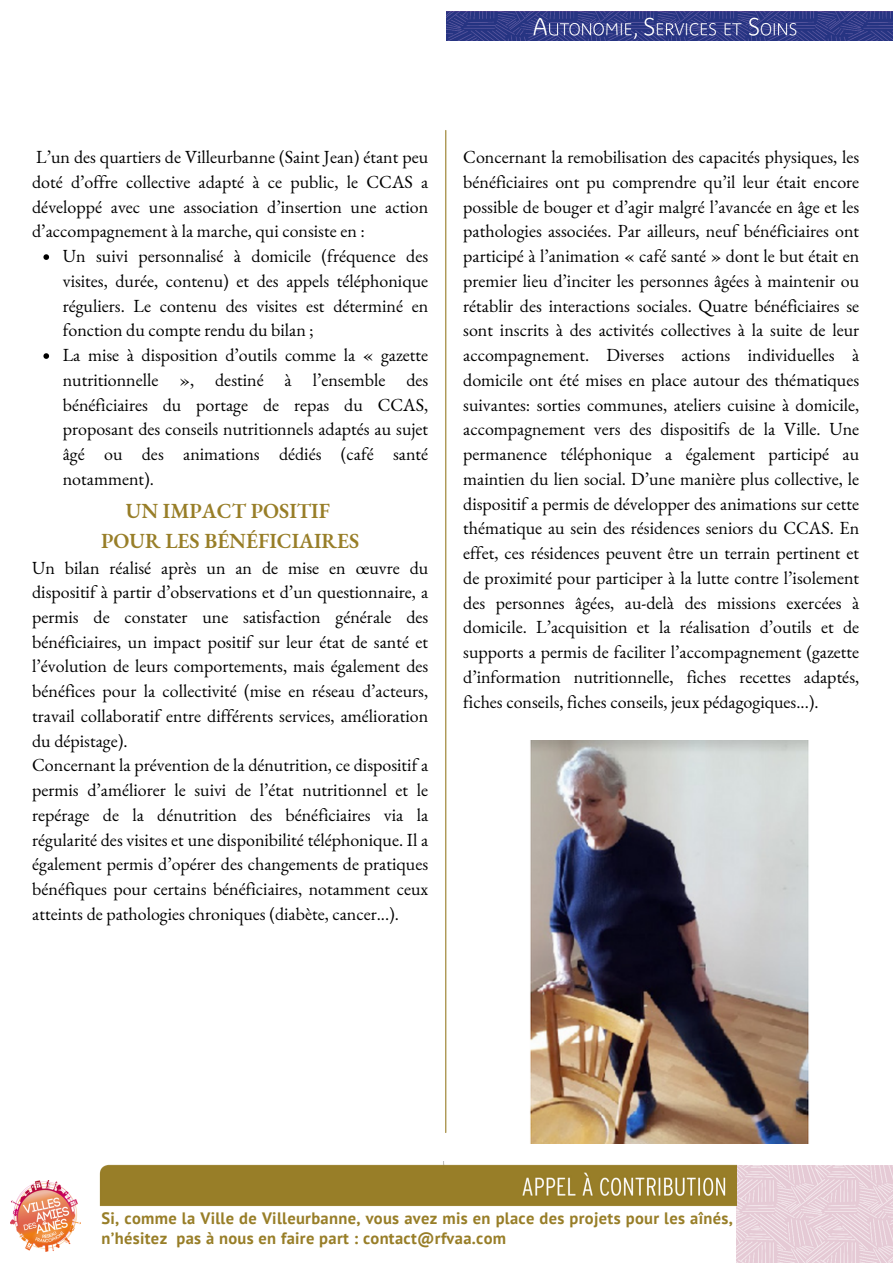
<style>
.page{position:relative;width:893px;height:1264px;background:#fff}
.page>*{position:absolute;margin:0;border:0;box-sizing:border-box;transform-origin:0 0}
.t1{font:600 21px "EB Garamond";color:#987e28}
.t2{font:18px/24.8px "EB Garamond";color:#000;text-align:justify}
.t3{font:700 16.5px/20.2px "PT Sans";letter-spacing:.02em;color:#987e28}
</style>
<div class="page">
<img style="left:446px;top:12px;width:446px;height:29px">
<hr style="left:445px;top:130px;width:1px;height:1002px;background:#987e28">
<img style="left:736px;top:1165px;width:156px;height:97px">
<img style="left:99px;top:1161px;width:637px;height:45px">
<img style="left:11px;top:1180px;width:70px;height:71px">
<img style="left:530px;top:740px;width:279px;height:403px">
<svg style="left:43px;top:254px;width:6px;height:6px"></svg>
<svg style="left:43px;top:353px;width:6px;height:6px"></svg>
<p class="t2" style="left:32px;top:144px;width:397px">L’un des quartiers de Villeurbanne (Saint Jean) étant peu doté d’offre collective adapté à ce public, le CCAS a développé avec une association d’insertion une action d’accompagnement à la marche, qui consiste en :</p>
<p class="t2" style="left:63px;top:243px;width:367px">Un suivi personnalisé à domicile (fréquence des visites, durée, contenu) et des appels téléphonique réguliers. Le contenu des visites est déterminé en fonction du compte rendu du bilan ;</p>
<p class="t2" style="left:63px;top:342px;width:367px">La mise à disposition d’outils comme la « gazette nutritionnelle », destiné à l’ensemble des bénéficiaires du portage de repas du CCAS, proposant des conseils nutritionnels adaptés au sujet âgé ou des animations dédiés (café santé notamment).</p>
<p class="t1" style="left:126px;top:497px;width:206px">UN IMPACT POSITIF</p>
<p class="t1" style="left:101px;top:526px;width:260px">POUR LES BÉNÉFICIAIRES</p>
<p class="t2" style="left:32px;top:554px;width:397px">Un bilan réalisé après un an de mise en œuvre du dispositif à partir d’observations et d’un questionnaire, a permis de constater une satisfaction générale des bénéficiaires, un impact positif sur leur état de santé et l’évolution de leurs comportements, mais également des bénéfices pour la collectivité (mise en réseau d’acteurs, travail collaboratif entre différents services, amélioration du dépistage).</p>
<p class="t2" style="left:32px;top:752px;width:397px">Concernant la prévention de la dénutrition, ce dispositif a permis d’améliorer le suivi de l’état nutritionnel et le repérage de la dénutrition des bénéficiaires via la régularité des visites et une disponibilité téléphonique. Il a également permis d’opérer des changements de pratiques bénéfiques pour certains bénéficiaires, notamment ceux atteints de pathologies chroniques (diabète, cancer...).</p>
<p class="t2" style="left:463px;top:144px;width:397px">Concernant la remobilisation des capacités physiques, les bénéficiaires ont pu comprendre qu’il leur était encore possible de bouger et d’agir malgré l’avancée en âge et les pathologies associées. Par ailleurs, neuf bénéficiaires ont participé à l’animation « café santé » dont le but était en premier lieu d’inciter les personnes âgées à maintenir ou rétablir des interactions sociales. Quatre bénéficiaires se sont inscrits à des activités collectives à la suite de leur accompagnement. Diverses actions individuelles à domicile ont été mises en place autour des thématiques suivantes: sorties communes, ateliers cuisine à domicile, accompagnement vers des dispositifs de la Ville. Une permanence téléphonique a également participé au maintien du lien social. D’une manière plus collective, le dispositif a permis de développer des animations sur cette thématique au sein des résidences seniors du CCAS. En effet, ces résidences peuvent être un terrain pertinent et de proximité pour participer à la lutte contre l’isolement des personnes âgées, au-delà des missions exercées à domicile. L’acquisition et la réalisation d’outils et de supports a permis de faciliter l’accompagnement (gazette d’information nutritionnelle, fiches recettes adaptés, fiches conseils, fiches conseils, jeux pédagogiques...).</p>
<p class="t3" style="left:101px;top:1207px;width:633px">Si, comme la Ville de Villeurbanne, vous avez mis en place des projets pour les aînés, n’hésitez pas à nous en faire part : contact@rfvaa.com</p>
</div>
